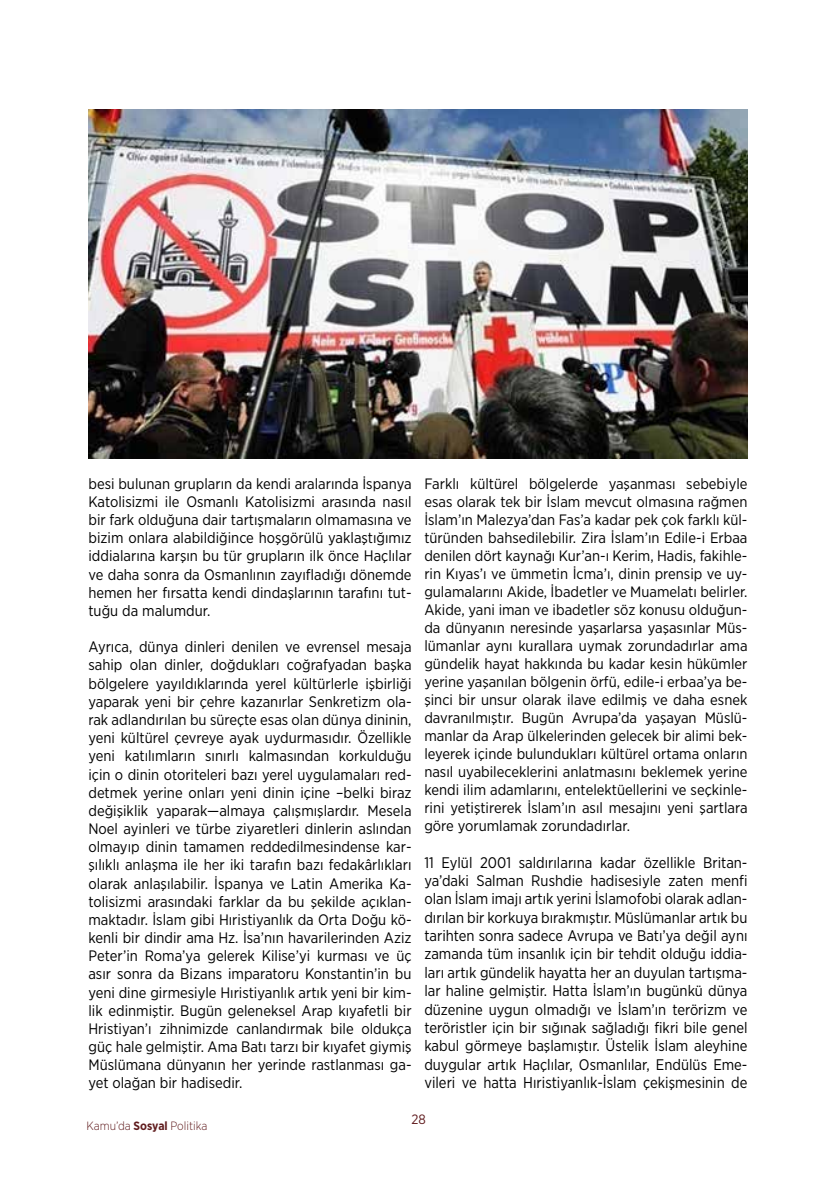
<style>
.page{position:relative;width:836px;height:1177px;background:#fff}
.page>*{position:absolute;margin:0;border:0;box-sizing:border-box;transform-origin:0 0}
.t1{font:15.6px "Gotham Narrow";color:#000;scale:.96 1}
.t2{font:15.3px/18.3px "Gotham Narrow";color:#000;text-align:justify}
.t3{font:15.15px/18.1px "Gotham Narrow";color:#000;text-align:justify}
.t4{font:15px/18px "Gotham Narrow";color:#000;text-align:justify}
.t5{font:13.5px "Gotham Narrow";color:#601b1e}
.t6{font:300 12px "Gotham Narrow";color:#601c1e}
.s1{font-weight:700}
</style>
<div class="page">
<img style="left:89px;top:110px;width:659px;height:348px">
<p class="t4" style="left:88px;top:474px;width:325px">besi bulunan grupların da kendi aralarında İspanya</p>
<p class="t3" style="left:88px;top:492px;width:325px">Katolisizmi ile Osmanlı Katolisizmi arasında nasıl bir fark olduğuna dair tartışmaların olmamasına ve bizim onlara alabildiğince hoşgörülü yaklaştığımız iddialarına karşın bu tür grupların ilk önce Haçlılar ve daha sonra da Osmanlının zayıfladığı dönemde hemen her fırsatta kendi dindaşlarının tarafını tut&shy;tuğu da malumdur.</p>
<p class="t3" style="left:88px;top:637px;width:325px">Ayrıca, dünya dinleri denilen ve evrensel mesaja sahip olan dinler, doğdukları coğrafyadan başka bölgelere yayıldıklarında yerel kültürlerle işbirliği yaparak yeni bir çehre kazanırlar Senkretizm ola&shy;rak adlandırılan bu süreçte esas olan dünya dininin, yeni kültürel çevreye ayak uydurmasıdır. Özellikle yeni katılımların sınırlı kalmasından korkulduğu için o dinin otoriteleri bazı yerel uygulamaları red&shy;detmek yerine onları yeni dinin içine –belki biraz değişiklik yaparak—almaya çalışmışlardır. Mesela Noel ayinleri ve türbe ziyaretleri dinlerin aslından olmayıp dinin tamamen reddedilmesindense kar&shy;şılıklı anlaşma ile her iki tarafın bazı fedakârlıkları olarak anlaşılabilir. İspanya ve Latin Amerika Ka&shy;tolisizmi arasındaki farklar da bu şekilde açıklan&shy;maktadır. İslam gibi Hıristiyanlık da Orta Doğu kö&shy;kenli bir dindir ama Hz. İsa’nın havarilerinden Aziz Peter’in Roma’ya gelerek Kilise’yi kurması ve üç asır sonra da Bizans imparatoru Konstantin’in bu yeni dine girmesiyle Hıristiyanlık artık yeni bir kim&shy;lik edinmiştir. Bugün geleneksel Arap kıyafetli bir Hristiyan’ı zihnimizde canlandırmak bile oldukça güç hale gelmiştir. Ama Batı tarzı bir kıyafet giymiş Müslümana dünyanın her yerinde rastlanması ga&shy;yet olağan bir hadisedir.</p>
<p class="t4" style="left:424px;top:474px;width:325px">Farklı kültürel bölgelerde yaşanması sebebiyle esas olarak tek bir İslam mevcut olmasına rağmen İslam’ın Malezya’dan Fas’a kadar pek çok farklı kül&shy;türünden bahsedilebilir. Zira İslam’ın Edile-i Erbaa denilen dört kaynağı Kur’an-ı Kerim, Hadis, fakihle&shy;rin Kıyas’ı ve ümmetin İcma’ı, dinin prensip ve uy&shy;gulamalarını Akide, İbadetler ve Muamelatı belirler.<br>Akide, yani iman ve ibadetler söz konusu olduğun&shy;da dünyanın neresinde yaşarlarsa yaşasınlar Müs&shy;lümanlar aynı kurallara uymak zorundadırlar ama gündelik hayat hakkında bu kadar kesin hükümler yerine yaşanılan bölgenin örfü, edile-i erbaa’ya be&shy;şinci bir unsur olarak ilave edilmiş ve daha esnek davranılmıştır. Bugün Avrupa’da yaşayan Müslü&shy;manlar da Arap ülkelerinden gelecek bir alimi bek&shy;leyerek içinde bulundukları kültürel ortama onların nasıl uyabileceklerini anlatmasını beklemek yerine kendi ilim adamlarını, entelektüellerini ve seçkinle&shy;rini yetiştirerek İslam’ın asıl mesajını yeni şartlara göre yorumlamak zorundadırlar.</p>
<p class="t2" style="left:424px;top:852px;width:325px">11 Eylül 2001 saldırılarına kadar özellikle Britan&shy;ya’daki Salman Rushdie hadisesiyle zaten menfi olan İslam imajı artık yerini İslamofobi olarak adlan&shy;dırılan bir korkuya bırakmıştır. Müslümanlar artık bu tarihten sonra sadece Avrupa ve Batı’ya değil aynı zamanda tüm insanlık için bir tehdit olduğu iddia&shy;ları artık gündelik hayatta her an duyulan tartışma&shy;lar haline gelmiştir. Hatta İslam’ın bugünkü dünya düzenine uygun olmadığı ve İslam’ın terörizm ve teröristler için bir sığınak sağladığı fikri bile genel kabul görmeye başlamıştır. Üstelik İslam aleyhine duygular artık Haçlılar, Osmanlılar, Endülüs Eme-</p>
<p class="t1" style="left:424px;top:1072px;width:338px">vileri ve hatta Hıristiyanlık-İslam çekişmesinin de</p>
<p class="t6" style="left:87px;top:1117px;width:122px">Kamu’da <span class="s1">Sosyal</span> Politika</p>
<p class="t5" style="left:412px;top:1110px;width:16px">28</p>
</div>
